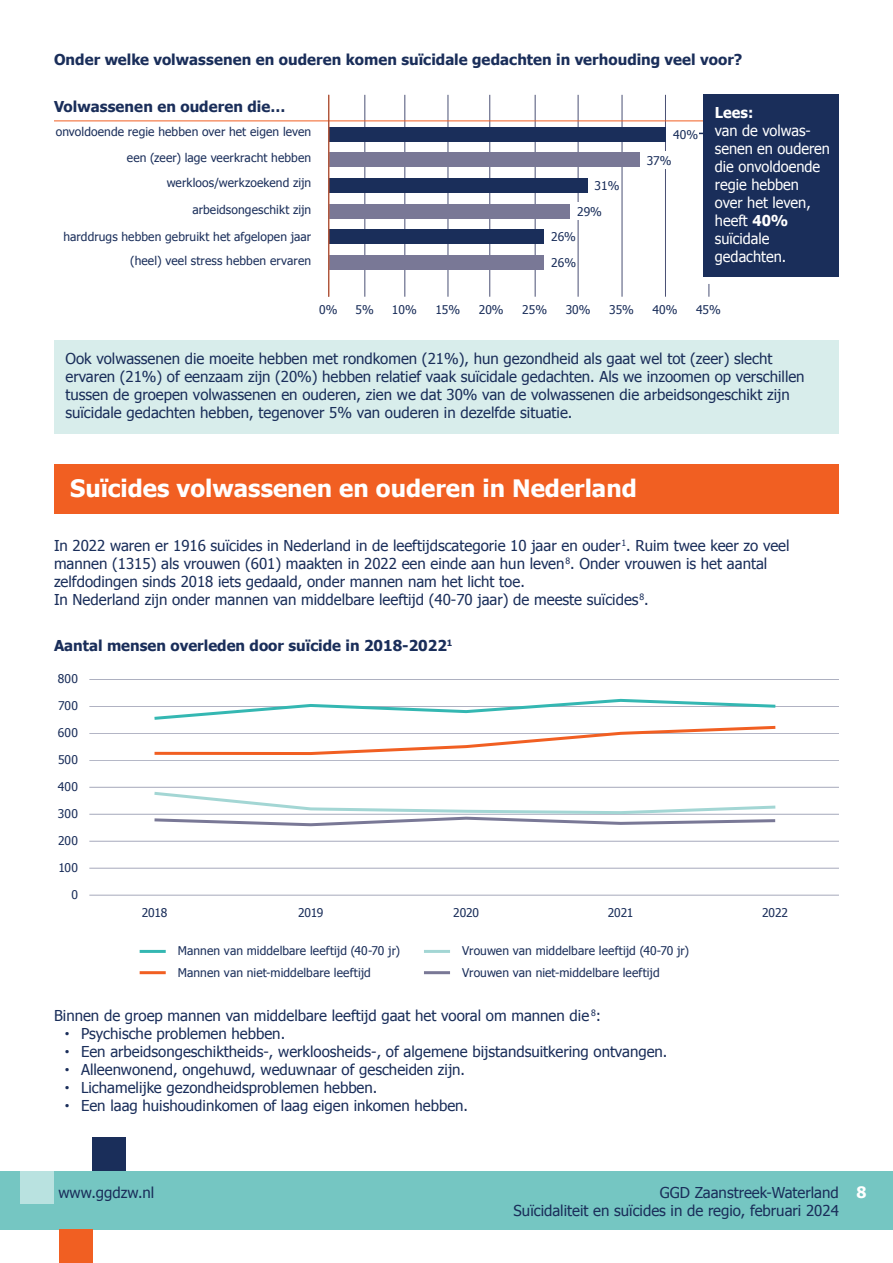
<style>
.page{position:relative;width:893px;height:1263px;background:#fff}
.page>*{position:absolute;margin:0;border:0;box-sizing:border-box;transform-origin:0 0}
.t1{font:700 24px "Tahoma";color:#fff}
.t2{font:700 15.75px "Tahoma";color:#fff}
.t3{font:15px/18px "Tahoma";color:#1a2e5a}
.t4{font:700 15px "Tahoma";color:#1a2e5a}
.t5{font:15px/18px "Tahoma";color:#fff}
.t6{font:700 15px "Tahoma";color:#fff}
.t7{font:12px "Tahoma";letter-spacing:.01em;color:#1a2e5a}
.s1{font-weight:700}
.s2{font-family:"Helvetica"}
</style>
<div class="page">
<hr style="left:489px;top:95px;width:1px;height:202px;background:#4a5075">
<hr style="left:665px;top:95px;width:1px;height:202px;background:#4a5075">
<hr style="left:622px;top:95px;width:1px;height:202px;background:#4a5075">
<hr style="left:578px;top:95px;width:1px;height:202px;background:#4a5075">
<hr style="left:535px;top:95px;width:1px;height:202px;background:#4a5075">
<hr style="left:365px;top:95px;width:1px;height:202px;background:#4a5075">
<hr style="left:405px;top:95px;width:1px;height:202px;background:#4a5075">
<hr style="left:448px;top:95px;width:1px;height:202px;background:#4a5075">
<hr style="left:693px;top:133px;width:52px;height:1px;background:#1a2e5a">
<div style="left:54px;top:340px;width:785px;height:94px;background:#d8edeb"></div>
<hr style="left:54px;top:121px;width:663px;height:1px;background:#f15f22">
<div style="left:329px;top:255px;width:215px;height:14px;background:#797896"></div>
<div style="left:329px;top:229px;width:215px;height:15px;background:#1a2e5a"></div>
<div style="left:329px;top:204px;width:241px;height:14px;background:#797896"></div>
<div style="left:577px;top:203px;width:26px;height:17px;background:#fff"></div>
<div style="left:329px;top:178px;width:258px;height:15px;background:#1a2e5a"></div>
<div style="left:329px;top:153px;width:310px;height:14px;background:#797896"></div>
<div style="left:647px;top:151px;width:25px;height:17px;background:#fff"></div>
<div style="left:329px;top:127px;width:336px;height:15px;background:#1a2e5a"></div>
<div style="left:673px;top:126px;width:26px;height:17px;background:#fff"></div>
<svg style="left:709px;top:284px;width:1px;height:13px"></svg>
<div style="left:703px;top:94px;width:136px;height:183px;background:#1a2e5a"></div>
<div style="left:54px;top:463px;width:785px;height:50px;background:#f15f22"></div>
<hr style="left:89px;top:787px;width:750px;height:1px;background:#4a5075">
<hr style="left:89px;top:679px;width:750px;height:1px;background:#4a5075">
<hr style="left:89px;top:760px;width:750px;height:1px;background:#4a5075">
<hr style="left:89px;top:814px;width:750px;height:1px;background:#4a5075">
<hr style="left:89px;top:706px;width:750px;height:1px;background:#4a5075">
<hr style="left:89px;top:841px;width:750px;height:1px;background:#4a5075">
<hr style="left:89px;top:733px;width:750px;height:1px;background:#4a5075">
<hr style="left:89px;top:868px;width:750px;height:1px;background:#4a5075">
<hr style="left:89px;top:895px;width:750px;height:1px;background:#4a5075">
<hr style="left:140px;top:950px;width:26px;height:3px;background:#34b7b2">
<hr style="left:424px;top:950px;width:26px;height:3px;background:#a3d6d4">
<hr style="left:424px;top:971px;width:26px;height:3px;background:#797896">
<hr style="left:140px;top:971px;width:26px;height:3px;background:#f15f22">
<svg style="left:151px;top:792px;width:627px;height:35px"></svg>
<svg style="left:151px;top:698px;width:627px;height:57px"></svg>
<div style="left:0;top:1171px;width:893px;height:59px;background:#75c6c2"></div>
<div style="left:21px;top:1171px;width:33px;height:33px;background:#b9e2e0"></div>
<div style="left:60px;top:1230px;width:33px;height:33px;background:#f15f22"></div>
<div style="left:93px;top:1137px;width:33px;height:34px;background:#1a2e5a"></div>
<hr style="left:328px;top:95px;width:1px;height:202px;background:#f15f22">
<p class="t4" style="left:54px;top:49px;width:690px">Onder welke volwassenen en ouderen komen suïcidale gedachten in verhouding veel voor?</p>
<p class="t4" style="left:54px;top:96px;width:233px">Volwassenen en ouderen die…</p>
<p class="t7" style="left:56px;top:124px;width:257px">onvoldoende regie hebben over het eigen leven</p>
<p class="t7" style="left:127px;top:149px;width:186px">een (zeer) lage veerkracht hebben</p>
<p class="t7" style="left:167px;top:175px;width:146px">werkloos/werkzoekend zijn</p>
<p class="t7" style="left:192px;top:202px;width:120px">arbeidsongeschikt zijn</p>
<p class="t7" style="left:63px;top:229px;width:249px">harddrugs hebben gebruikt het afgelopen jaar</p>
<p class="t7" style="left:130px;top:253px;width:183px">(heel) veel stress hebben ervaren</p>
<p class="t7" style="left:595px;top:178px;width:26px">31%</p>
<p class="t7" style="left:577px;top:203px;width:26px">29%</p>
<p class="t7" style="left:551px;top:229px;width:26px">26%</p>
<p class="t7" style="left:551px;top:254px;width:26px">26%</p>
<p class="t7" style="left:673px;top:127px;width:26px">40%</p>
<p class="t7" style="left:647px;top:152px;width:26px">37%</p>
<p class="t6" style="left:715px;top:102px;width:40px">Lees:</p>
<p class="t5" style="left:715px;top:121px;width:117px">van de volwas&shy;senen en ouderen die onvoldoende regie hebben over het leven, heeft <span class="s1">40% </span>suïcidale gedachten.</p>
<p class="t7" style="left:479px;top:301px;width:26px">20%</p>
<p class="t7" style="left:522px;top:301px;width:26px">25%</p>
<p class="t7" style="left:566px;top:301px;width:26px">30%</p>
<p class="t7" style="left:609px;top:301px;width:26px">35%</p>
<p class="t7" style="left:653px;top:301px;width:26px">40%</p>
<p class="t3" style="left:65px;top:349px;width:741px">Ook volwassenen die moeite hebben met rondkomen (21%), hun gezondheid als gaat wel tot (zeer) slecht ervaren (21%) of eenzaam zijn (20%) hebben relatief vaak suïcidale gedachten. Als we inzoomen op verschillen tussen de groepen volwassenen en ouderen, zien we dat 30% van de volwassenen die arbeidsongeschikt zijn suïcidale gedachten hebben, tegenover 5% van ouderen in dezelfde situatie.</p>
<p class="t7" style="left:319px;top:301px;width:20px">0%</p>
<p class="t7" style="left:356px;top:301px;width:20px">5%</p>
<p class="t7" style="left:392px;top:301px;width:26px">10%</p>
<p class="t7" style="left:435px;top:301px;width:26px">15%</p>
<p class="t7" style="left:696px;top:301px;width:26px">45%</p>
<p class="t1" style="left:70px;top:471px;width:568px">Suïcides volwassenen en ouderen in Nederland</p>
<p class="t3" style="left:54px;top:536px;width:737px">In 2022 waren er 1916 suïcides in Nederland in de leeftijdscategorie 10 jaar en ouder<sup>1</sup>. Ruim twee keer zo veel mannen (1315) als vrouwen (601) maakten in 2022 een einde aan hun leven<sup>8</sup>. Onder vrouwen is het aantal zelfdodingen sinds 2018 iets gedaald, onder mannen nam het licht toe.</p>
<p class="t3" style="left:54px;top:590px;width:596px">In Nederland zijn onder mannen van middelbare leeftijd (40-70 jaar) de meeste suïcides<sup>8</sup>.</p>
<p class="t4" style="left:54px;top:635px;width:400px">Aantal mensen overleden door suïcide in 2018-2022<sup>1</sup></p>
<p class="t7" style="left:58px;top:671px;width:22px">800</p>
<p class="t7" style="left:58px;top:698px;width:21px">700</p>
<p class="t7" style="left:58px;top:725px;width:22px">600</p>
<p class="t7" style="left:58px;top:752px;width:21px">500</p>
<p class="t7" style="left:58px;top:779px;width:22px">400</p>
<p class="t7" style="left:58px;top:806px;width:21px">300</p>
<p class="t7" style="left:58px;top:833px;width:21px">200</p>
<p class="t7" style="left:58px;top:860px;width:21px">100</p>
<p class="t7" style="left:71px;top:887px;width:8px">0</p>
<p class="t7" style="left:142px;top:905px;width:27px">2018</p>
<p class="t7" style="left:298px;top:905px;width:27px">2019</p>
<p class="t7" style="left:453px;top:905px;width:27px">2020</p>
<p class="t7" style="left:608px;top:905px;width:27px">2021</p>
<p class="t7" style="left:762px;top:905px;width:27px">2022</p>
<p class="t7" style="left:178px;top:943px;width:224px">Mannen van middelbare leeftijd (40-70 jr)</p>
<p class="t7" style="left:462px;top:943px;width:228px">Vrouwen van middelbare leeftijd (40-70 jr)</p>
<p class="t7" style="left:178px;top:964px;width:194px">Mannen van niet-middelbare leeftijd</p>
<p class="t7" style="left:462px;top:964px;width:199px">Vrouwen van niet-middelbare leeftijd</p>
<p class="t3" style="left:54px;top:1006px;width:549px">Binnen de groep mannen van middelbare leeftijd gaat het vooral om mannen die <sup>8</sup>:</p>
<p class="t3" style="left:64px;top:1024px;width:222px"><span class="s2">•</span> Psychische problemen hebben.</p>
<p class="t3" style="left:64px;top:1042px;width:604px"><span class="s2">•</span> Een arbeidsongeschiktheids-, werkloosheids-, of algemene bijstandsuitkering ontvangen.</p>
<p class="t3" style="left:64px;top:1060px;width:402px"><span class="s2">•</span> Alleenwonend, ongehuwd, weduwnaar of gescheiden zijn.</p>
<p class="t3" style="left:64px;top:1078px;width:314px"><span class="s2">•</span> Lichamelijke gezondheidsproblemen hebben.</p>
<p class="t3" style="left:64px;top:1096px;width:405px"><span class="s2">•</span> Een laag huishoudinkomen of laag eigen inkomen hebben.</p>
<p class="t3" style="left:660px;top:1182px;width:180px">GGD Zaanstreek-Waterland</p>
<p class="t3" style="left:514px;top:1200px;width:327px">Suïcidaliteit en suïcides in de regio, februari 2024</p>
<p class="t3" style="left:58px;top:1183px;width:97px">www.ggdzw.nl</p>
<p class="t2" style="left:856px;top:1181px;width:12px">8</p>
</div>
